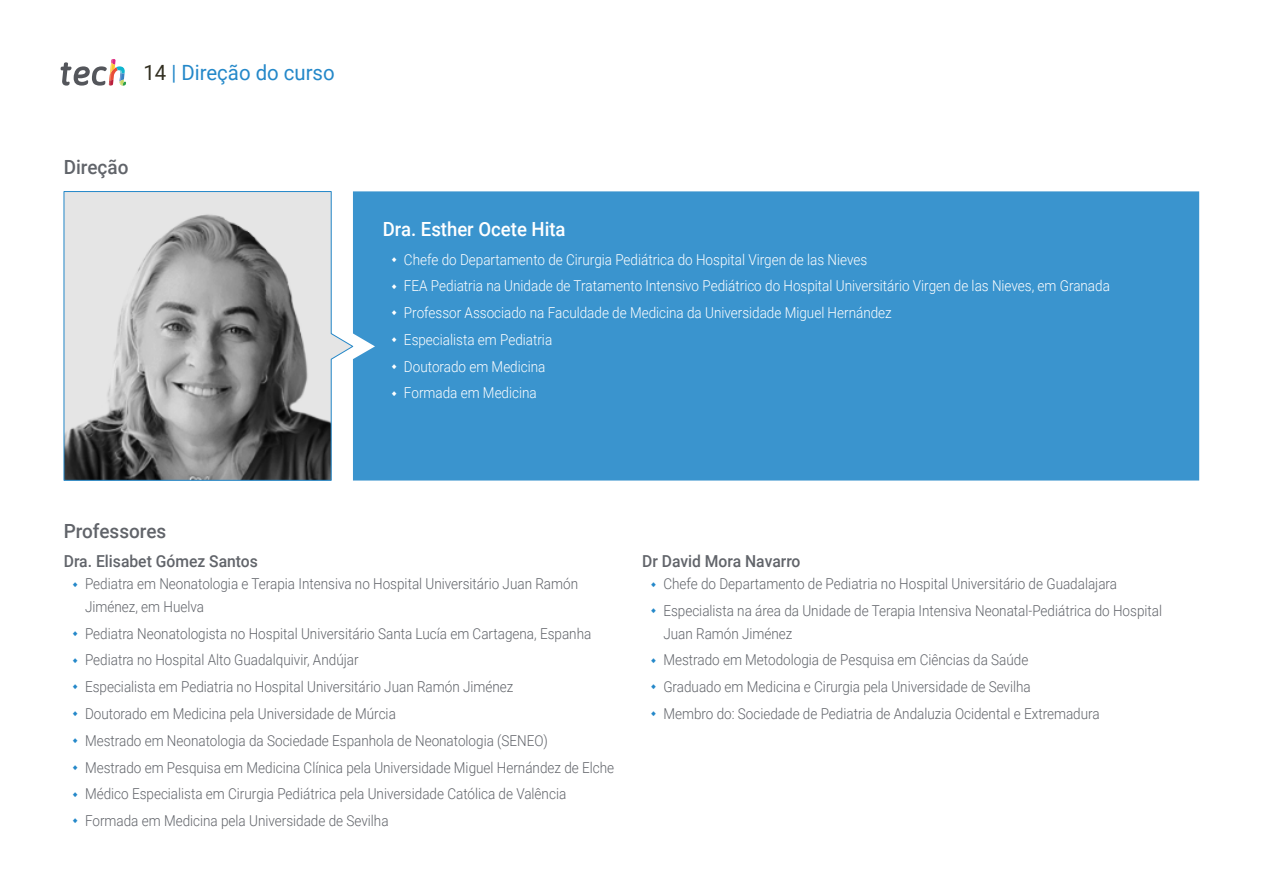
<style>
.page{position:relative;width:1263px;height:893px;background:#fff}
.page>*{position:absolute;margin:0;border:0;box-sizing:border-box;transform-origin:0 0}
.t1{font:21px "Roboto";color:#2488c9}
.t2{font:500 19.5px "Roboto";color:#fff;scale:.95 1}
.t3{font:500 19.5px "Roboto";color:#61646a}
.t4{font:500 16.5px "Roboto";color:#61646a;scale:.95 1}
.t5{font:300 15px/26.7px "Roboto";color:#61646a;scale:.9 1}
.t6{font:300 15px/26.7px "Roboto";color:#fff;scale:.9 1}
.s1{color:#312e20}
</style>
<div class="page">
<div style="left:353px;top:191px;width:846px;height:290px;background:#3a94ce"></div>
<svg style="left:64px;top:191px;width:289px;height:290px;background:#a5a7a7"></svg>
<svg style="left:61px;top:59px;width:65px;height:27px"></svg>
<svg style="left:392px;top:257px;width:5px;height:5px"></svg>
<svg style="left:392px;top:284px;width:5px;height:5px"></svg>
<svg style="left:392px;top:310px;width:5px;height:5px"></svg>
<svg style="left:392px;top:337px;width:5px;height:5px"></svg>
<svg style="left:392px;top:364px;width:5px;height:5px"></svg>
<svg style="left:392px;top:391px;width:5px;height:5px"></svg>
<h1 class="t1" style="left:144px;top:57px;width:193px"><span class="s1">14</span> | Direção do curso</h1>
<h2 class="t3" style="left:64px;top:154px;width:66px">Direção</h2>
<h2 class="t2" style="left:383px;top:215px;width:194px">Dra. Esther Ocete Hita</h2>
<p class="t6" style="left:404px;top:245px;width:786px">Chefe do Departamento de Cirurgia Pediátrica do Hospital Virgen de las Nieves<br>FEA Pediatria na Unidade de Tratamento Intensivo Pediátrico do Hospital Universitário Virgen de las Nieves, em Granada Professor Associado na Faculdade de Medicina da Universidade Miguel Hernández<br>Especialista em Pediatria<br>Doutorado em Medicina<br>Formada em Medicina</p>
<h2 class="t3" style="left:64px;top:517px;width:104px">Professores</h2>
<p class="t4" style="left:64px;top:550px;width:206px">Dra. Elisabet Gómez Santos</p>
<p class="t5" style="left:85px;top:572px;width:549px;line-height:22.5px">Pediatra em Neonatologia e Terapia Intensiva no Hospital Universitário Juan Ramón<br>Jiménez, em Huelva</p>
<p class="t5" style="left:85px;top:619px;width:589px">Pediatra Neonatologista no Hospital Universitário Santa Lucía em Cartagena, Espanha Pediatra no Hospital Alto Guadalquivir, Andújar<br>Especialista em Pediatria no Hospital Universitário Juan Ramón Jiménez<br>Doutorado em Medicina pela Universidade de Múrcia<br>Mestrado em Neonatologia da Sociedade Espanhola de Neonatologia (SENEO)<br>Mestrado em Pesquisa em Medicina Clínica pela Universidade Miguel Hernández de Elche Médico Especialista em Cirurgia Pediátrica pela Universidade Católica de Valência Formada em Medicina pela Universidade de Sevilha</p>
<p class="t4" style="left:642px;top:550px;width:168px">Dr David Mora Navarro</p>
<p class="t5" style="left:663px;top:570px;width:556px">Chefe do Departamento de Pediatria no Hospital Universitário de Guadalajara<br>Especialista na área da Unidade de Terapia Intensiva Neonatal-Pediátrica do Hospital</p>
<p class="t5" style="left:663px;top:619px;width:486px">Juan Ramón Jiménez<br>Mestrado em Metodologia de Pesquisa em Ciências da Saúde<br>Graduado em Medicina e Cirurgia pela Universidade de Sevilha<br>Membro do: Sociedade de Pediatria de Andaluzia Ocidental e Extremadura</p>
</div>
